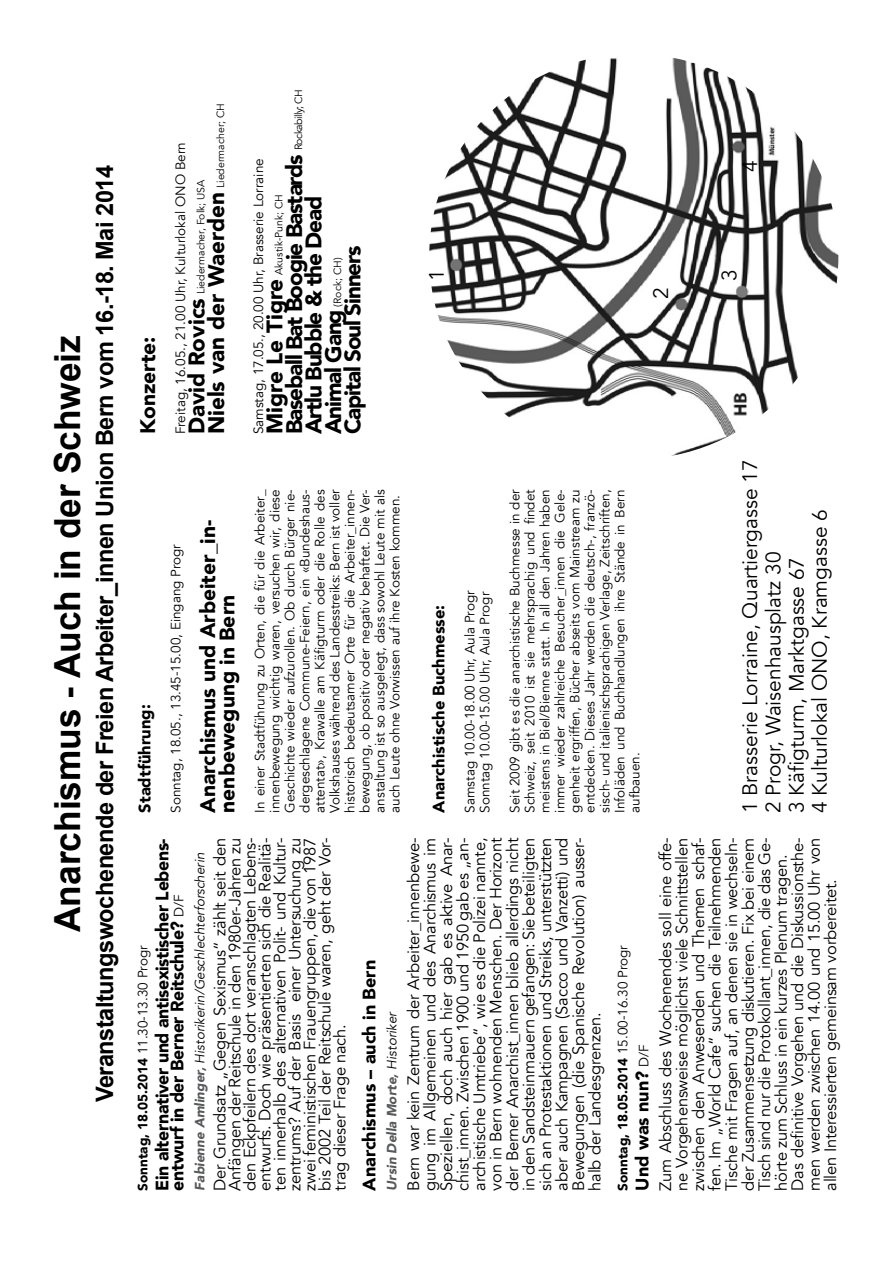
<style>
.page{position:relative;width:893px;height:1263px;background:#fff}
.page>*{position:absolute;margin:0;border:0;box-sizing:border-box;transform-origin:0 0}
.t1{font:700 36px "Arial";color:#000}
.t2{font:700 24px "Arial";letter-spacing:-.02em;color:#000}
.t3{font:900 22.5px/19.5px "Avenir";letter-spacing:-.05em;color:#000}
.t4{font:900 22.5px "Avenir";color:#000}
.t5{font:900 21px/19.5px "Avenir";color:#000}
.t6{font:20.85px/23.2px "Avenir";color:#000}
.t7{font:900 18px/15px "Avenir";letter-spacing:-.02em;color:#000}
.t8{font:900 18px "Avenir";color:#000}
.t9{font:16.5px/16.5px "Avenir";letter-spacing:-.01em;color:#000;text-align:justify}
.t10{font:900 16.5px "Avenir";color:#000}
.t11{font:13.5px/15px "Avenir";color:#000;text-align:justify}
.t12{font:900 13.5px "Avenir";color:#000}
.t13{font:italic 13.5px "Avenir";color:#000}
.t14{font:italic 900 13.5px "Avenir";color:#58595b}
.t15{font:10.5px "Avenir";color:#000}
.s1{font-weight:400;font-size:10.5px}
.s2{font-weight:900;font-size:22.5px}
.s3{font-weight:400;font-size:13.5px}
.s4{font-weight:400}
.s5{font-weight:900;color:#58595b}
.s6{font-weight:400;color:#000}
</style>
<div class="page">
<img style="left:429px;top:58px;width:409px;height:398px">
<h1 class="t1" style="left:42px;top:932px;width:598px;rotate:-90deg">Anarchismus - Auch in der Schweiz</h1>
<h2 class="t2" style="left:88px;top:1102px;width:939px;rotate:-90deg">Veranstaltungswochenende der Freien Arbeiter_innen Union Bern vom 16.-18. Mai 2014</h2>
<p class="t5" style="left:137px;top:434px;width:99px;rotate:-90deg">Konzerte:</p>
<h3 class="t4" style="left:197px;top:434px;width:333px;rotate:-90deg">Niels van der Waerden <span class="s1">Liedermacher; CH</span></h3>
<p class="t11" style="left:173px;top:434px;width:294px;rotate:-90deg">Freitag, 16.05., 21.00 Uhr, Kulturlokal ONO Bern</p>
<p class="t15" style="left:195px;top:434px;width:256px;rotate:-90deg"><span class="s2">David Rovics</span> Liedermacher, Folk; USA</p>
<h3 class="t3" style="left:284px;top:434px;width:347px;rotate:-90deg">Baseball Bat Boogie Bastards <span class="s1">Rockabilly; CH<br></span>Artlu Bubble &amp; the Dead<br>Animal Gang <span class="s1">(Rock; CH)<br></span>Capital Soul Sinners</h3>
<p class="t11" style="left:251px;top:434px;width:278px;rotate:-90deg">Samstag, 17.05., 20.00 Uhr, Brasserie Lorraine</p>
<p class="t15" style="left:273px;top:434px;width:242px;rotate:-90deg"><span class="s2">Migre Le Tigre</span> Akustik-Punk; CH</p>
<p class="t10" style="left:131px;top:813px;width:110px;rotate:-90deg">Stadtführung:</p>
<p class="t11" style="left:169px;top:813px;width:270px;rotate:-90deg">Sonntag, 18.05., 13.45-15.00, Eingang Progr</p>
<p class="t5" style="left:197px;top:813px;width:294px;rotate:-90deg">Anarchismus und Arbeiter_in&shy;nenbewegung in Bern</p>
<p class="t11" style="left:253px;top:813px;width:325px;rotate:-90deg">In einer Stadtführung zu Orten, die für die Arbeiter_ innenbewegung wichtig waren, versuchen wir, diese Geschichte wieder aufzurollen. Ob durch Bürger nie&shy;dergeschlagene Commune-Feiern, ein «Bundeshaus&shy;attentat», Krawalle am Käfigturm oder die Rolle des Volkshauses während des Landesstreiks: Bern ist voller historisch bedeutsamer Orte für die Arbeiter_innen&shy;bewegung, ob positiv oder negativ behaftet. Die Ver&shy;anstaltung ist so ausgelegt, dass sowohl Leute mit als auch Leute ohne Vorwissen auf ihre Kosten kommen.</p>
<p class="t6" style="left:425px;top:281px;width:13px;rotate:-90deg">1</p>
<p class="t6" style="left:650px;top:299px;width:13px;rotate:-90deg">2</p>
<p class="t10" style="left:425px;top:813px;width:209px;rotate:-90deg">Anarchistische Buchmesse:</p>
<p class="t11" style="left:463px;top:813px;width:224px;rotate:-90deg">Samstag 10.00-18.00 Uhr, Aula Progr<br>Sonntag 10.00-15.00 Uhr, Aula Progr</p>
<p class="t11" style="left:508px;top:813px;width:325px;rotate:-90deg">Seit 2009 gibt es die anarchistische Buchmesse in der Schweiz, seit 2010 ist sie mehrsprachig und findet meistens in Biel/Bienne statt. In all den Jahren haben immer wieder zahlreiche Besucher_innen die Gele&shy;genheit ergriffen, Bücher abseits vom Mainstream zu entdecken. Dieses Jahr werden die deutsch-, franzö&shy;sisch- und italienischsprachigen Verlage, Zeitschriften, Infoläden und Buchhandlungen ihre Stände in Bern aufbauen.</p>
<p class="t6" style="left:739px;top:172px;width:13px;rotate:-90deg">4</p>
<p class="t6" style="left:718px;top:281px;width:13px;rotate:-90deg">3</p>
<p class="t6" style="left:739px;top:813px;width:355px;rotate:-90deg">1 Brasserie Lorraine, Quartiergasse 17<br>2 Progr, Waisenhausplatz 30<br>3 Käfigturm, Marktgasse 67<br>4 Kulturlokal ONO, Kramgasse 6</p>
<p class="t7" style="left:154px;top:1191px;width:354px;rotate:-90deg">Ein alternativer und antisexistischer Lebens&shy;entwurf in der Berner Reitschule? <span class="s3">D/F</span></p>
<p class="t12" style="left:131px;top:1191px;width:247px;rotate:-90deg">Sonntag, 18.05.2014 <span class="s4">11.30-13.30 Progr</span></p>
<p class="t9" style="left:213px;top:1191px;width:354px;line-height:15px;rotate:-90deg">Der Grundsatz „Gegen Sexismus“ zählt seit den Anfängen der Reitschule in den 1980er-Jahren zu den Eckpfeilern des dort veranschlagten Lebens&shy;entwurfs. Doch wie präsentierten sich die Realitä&shy;ten innerhalb des alternativen Polit- und Kultur&shy;zentrums? Auf der Basis einer Untersuchung zu zwei feministischen Frauengruppen, die von 1987 bis 2002 Teil der Reitschule waren, geht der Vor&shy;trag dieser Frage nach.</p>
<p class="t13" style="left:192px;top:1191px;width:340px;rotate:-90deg"><span class="s5">Fabienne Amlinger,</span> Historikerin/Geschlechterforscherin</p>
<p class="t8" style="left:354px;top:1191px;width:232px;rotate:-90deg">Anarchismus – auch in Bern</p>
<p class="t14" style="left:381px;top:1191px;width:181px;rotate:-90deg">Ursin Della Morte, <span class="s6">Historiker</span></p>
<p class="t9" style="left:405px;top:1191px;width:354px;rotate:-90deg">Bern war kein Zentrum der Arbeiter_innenbewe&shy;gung im Allgemeinen und des Anarchismus im Speziellen, doch auch hier gab es aktive Anar&shy;chist_innen. Zwischen 1900 und 1950 gab es „an&shy;archistische Umtriebe“, wie es die Polizei nannte, von in Bern wohnenden Menschen. Der Horizont der Berner Anarchist_innen blieb allerdings nicht in den Sandsteinmauern gefangen: Sie beteiligten sich an Protestaktionen und Streiks, unterstützten aber auch Kampagnen (Sacco und Vanzetti) und Bewegungen (die Spanische Revolution) ausser&shy;halb der Landesgrenzen.</p>
<p class="t12" style="left:611px;top:1191px;width:247px;rotate:-90deg">Sonntag, 18.05.2014 <span class="s4">15.00-16.30 Progr</span></p>
<p class="t8" style="left:627px;top:1191px;width:147px;rotate:-90deg">Und was nun? <span class="s3">D/F</span></p>
<p class="t9" style="left:657px;top:1191px;width:354px;text-align:left;rotate:-90deg">Zum Abschluss des Wochenendes soll eine offe&shy;ne Vorgehensweise möglichst viele Schnittstellen zwischen den Anwesenden und Themen schaf&shy;fen. Im „World Cafe“ suchen die Teilnehmenden Tische mit Fragen auf, an denen sie in wechseln&shy;der Zusammensetzung diskutieren. Fix bei einem Tisch sind nur die Protokollant_innen, die das Ge&shy;hörte zum Schluss in ein kurzes Plenum tragen.<br>Das definitive Vorgehen und die Diskussionsthe&shy;men werden zwischen 14.00 und 15.00 Uhr von allen Interessierten gemeinsam vorbereitet.</p>
</div>
